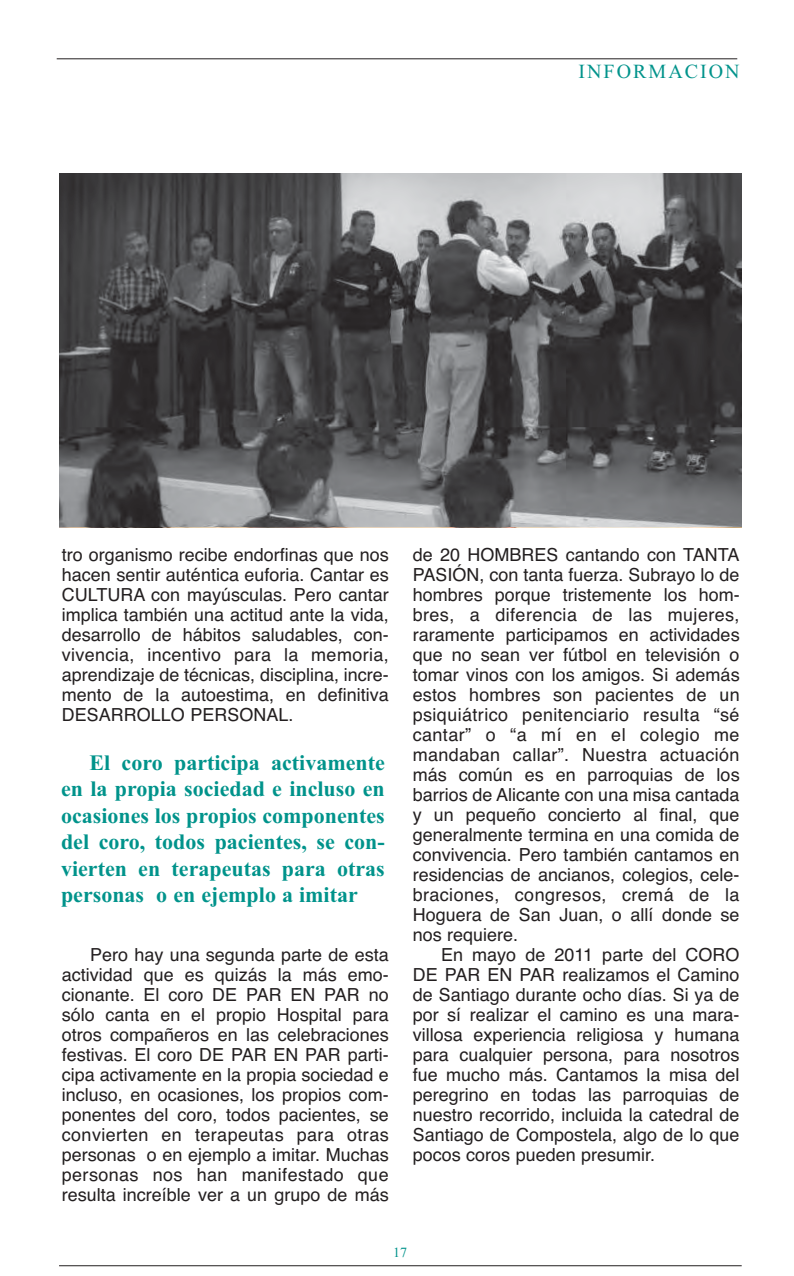
<style>
.page{position:relative;width:794px;height:1276px;background:#fff}
.page>*{position:absolute;margin:0;border:0;box-sizing:border-box;transform-origin:0 0}
.t1{font:700 22px/26.4px "Times New Roman";color:#00938b;text-align:justify}
.t2{font:20px "Times New Roman";letter-spacing:.1em;color:#00938b}
.t3{font:18px/20px "Helvetica";color:#231f20;text-align:justify}
.t4{font:14px "Times New Roman";color:#00938b}
</style>
<div class="page">
<hr style="left:57px;top:58px;width:680px;height:1px;background:#231f20">
<hr style="left:59px;top:1265px;width:682px;height:1px;background:#231f20">
<img style="left:60px;top:174px;width:681px;height:353px">
<p class="t2" style="left:578px;top:65px;width:163px">INFORMACION</p>
<p class="t3" style="left:62px;top:546px;width:328px">tro organismo recibe endorfinas que nos hacen sentir auténtica euforia. Cantar es CULTURA con mayúsculas. Pero cantar implica también una actitud ante la vida, desarrollo de hábitos saludables, con&shy;vivencia, incentivo para la memoria, aprendizaje de técnicas, disciplina, incre&shy;mento de la autoestima, en definitiva DESARROLLO PERSONAL.</p>
<p class="t1" style="left:61px;top:752px;width:325px;text-indent:28px">El coro participa activamente en la propia sociedad e incluso en ocasiones los propios componentes del coro, todos pacientes, se con&shy;vierten en terapeutas para otras personas o en ejemplo a imitar</p>
<p class="t3" style="left:62px;top:946px;width:328px;text-indent:28px">Pero hay una segunda parte de esta actividad que es quizás la más emo&shy;cionante. El coro DE PAR EN PAR no sólo canta en el propio Hospital para otros compañeros en las celebraciones festivas. El coro DE PAR EN PAR parti&shy;cipa activamente en la propia sociedad e incluso, en ocasiones, los propios com&shy;ponentes del coro, todos pacientes, se convierten en terapeutas para otras personas o en ejemplo a imitar. Muchas personas nos han manifestado que resulta increíble ver a un grupo de más</p>
<p class="t3" style="left:413px;top:546px;width:328px">de 20 HOMBRES cantando con TANTA PASIÓN, con tanta fuerza. Subrayo lo de hombres porque tristemente los hom&shy;bres, a diferencia de las mujeres, raramente participamos en actividades que no sean ver fútbol en televisión o tomar vinos con los amigos. Si además estos hombres son pacientes de un psiquiátrico penitenciario resulta “sé cantar” o “a mí en el colegio me mandaban callar”. Nuestra actuación más común es en parroquias de los barrios de Alicante con una misa cantada y un pequeño concierto al final, que generalmente termina en una comida de convivencia. Pero también cantamos en residencias de ancianos, colegios, cele&shy;braciones, congresos, cremá de la Hoguera de San Juan, o allí donde se nos requiere.</p>
<p class="t3" style="left:413px;top:946px;width:328px;text-indent:28px">En mayo de 2011 parte del CORO DE PAR EN PAR realizamos el Camino de Santiago durante ocho días. Si ya de por sí realizar el camino es una mara&shy;villosa experiencia religiosa y humana para cualquier persona, para nosotros fue mucho más. Cantamos la misa del peregrino en todas las parroquias de nuestro recorrido, incluida la catedral de Santiago de Compostela, algo de lo que pocos coros pueden presumir.</p>
<p class="t4" style="left:393px;top:1247px;width:15px">17</p>
</div>
